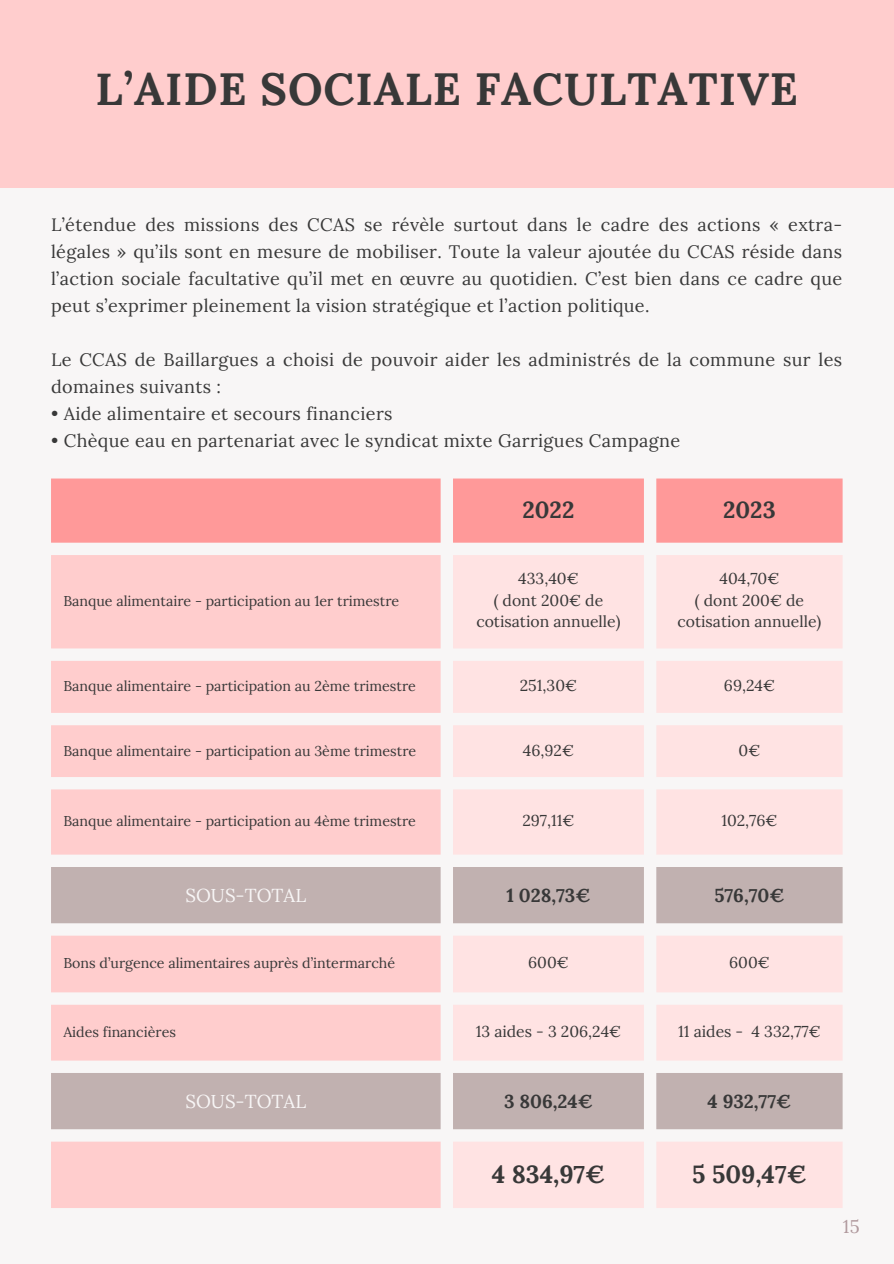
<style>
.page{position:relative;width:894px;height:1264px;background:#fff}
.page>*{position:absolute;margin:0;border:0;box-sizing:border-box;transform-origin:0 0}
.t1{font:700 45px "Lora";letter-spacing:.02em;color:#383838}
.t2{font:700 24.75px "Lora";color:#383838}
.t3{font:700 23.25px "Lora";color:#383838}
.t4{font:700 18.75px "Lora";color:#383838}
.t5{font:18.75px "Lora";color:#f8f6f6}
.t6{font:18.3px "Lora";color:#b0999d}
.t7{font:18px/27px "Lora";letter-spacing:.02em;color:#383838;text-align:justify}
.t8{font:15.75px/21.1px "Lora";color:#383838;text-align:center}
.t9{font:14.25px "Lora";color:#383838}
</style>
<div class="page">
<div style="left:0;top:0;width:893px;height:1263px;background:#f8f6f6"></div>
<div style="left:51px;top:478px;width:791px;height:64px;background:#f99"></div>
<svg style="left:51px;top:555px;width:389px;height:652px;fill:#ffcdcd"></svg>
<svg style="left:453px;top:555px;width:389px;height:652px;fill:#ffe3e3"></svg>
<svg style="left:51px;top:867px;width:791px;height:262px"></svg>
<div style="left:0;top:0;width:893px;height:188px;background:#ffcdcd"></div>
<h1 class="t1" style="left:96px;top:51px;width:703px">L’AIDE SOCIALE FACULTATIVE</h1>
<p class="t7" style="left:51px;top:209px;width:792px">L’étendue des missions des CCAS se révèle surtout dans le cadre des actions « extra&shy;légales » qu’ils sont en mesure de mobiliser. Toute la valeur ajoutée du CCAS réside dans l’action sociale facultative qu’il met en œuvre au quotidien. C’est bien dans ce cadre que peut s’exprimer pleinement la vision stratégique et l’action politique.</p>
<p class="t7" style="left:51px;top:344px;width:792px">Le CCAS de Baillargues a choisi de pouvoir aider les administrés de la commune sur les domaines suivants :</p>
<p class="t7" style="left:51px;top:398px;width:343px">• Aide alimentaire et secours financiers</p>
<p class="t7" style="left:51px;top:425px;width:630px">• Chèque eau en partenariat avec le syndicat mixte Garrigues Campagne</p>
<p class="t9" style="left:63px;top:589px;width:337px">Banque alimentaire - participation au 1er trimestre</p>
<p class="t3" style="left:522px;top:490px;width:53px">2022</p>
<p class="t3" style="left:723px;top:490px;width:54px">2023</p>
<p class="t8" style="left:476px;top:567px;width:146px">433,40€<br>( dont 200€ de cotisation annuelle)</p>
<p class="t8" style="left:677px;top:567px;width:145px">404,70€<br>( dont 200€ de cotisation annuelle)</p>
<p class="t9" style="left:63px;top:675px;width:354px">Banque alimentaire - participation au 2ème trimestre</p>
<p class="t8" style="left:519px;top:674px;width:59px">251,30€</p>
<p class="t8" style="left:723px;top:674px;width:53px">69,24€</p>
<p class="t9" style="left:63px;top:739px;width:354px">Banque alimentaire - participation au 3ème trimestre</p>
<p class="t8" style="left:522px;top:738px;width:53px">46,92€</p>
<p class="t8" style="left:738px;top:738px;width:23px">0€</p>
<p class="t9" style="left:63px;top:810px;width:354px">Banque alimentaire - participation au 4ème trimestre</p>
<p class="t8" style="left:522px;top:809px;width:54px">297,11€</p>
<p class="t8" style="left:721px;top:809px;width:58px">102,76€</p>
<p class="t5" style="left:185px;top:880px;width:122px">SOUS-TOTAL</p>
<p class="t4" style="left:506px;top:879px;width:86px">1 028,73€</p>
<p class="t4" style="left:714px;top:879px;width:72px">576,70€</p>
<p class="t9" style="left:63px;top:952px;width:333px">Bons d’urgence alimentaires auprès d’intermarché</p>
<p class="t8" style="left:528px;top:950px;width:42px">600€</p>
<p class="t8" style="left:729px;top:950px;width:42px">600€</p>
<p class="t9" style="left:63px;top:1021px;width:114px">Aides financières</p>
<p class="t8" style="left:475px;top:1020px;width:147px">13 aides - 3 206,24€</p>
<p class="t8" style="left:678px;top:1020px;width:144px">11 aides - 4 332,77€</p>
<p class="t5" style="left:185px;top:1086px;width:122px">SOUS-TOTAL</p>
<p class="t4" style="left:504px;top:1084px;width:90px">3 806,24€</p>
<p class="t4" style="left:707px;top:1084px;width:85px">4 932,77€</p>
<h2 class="t2" style="left:491px;top:1152px;width:115px">4 834,97€</h2>
<h2 class="t2" style="left:692px;top:1152px;width:116px">5 509,47€</h2>
<p class="t6" style="left:842px;top:1212px;width:18px">15</p>
</div>
